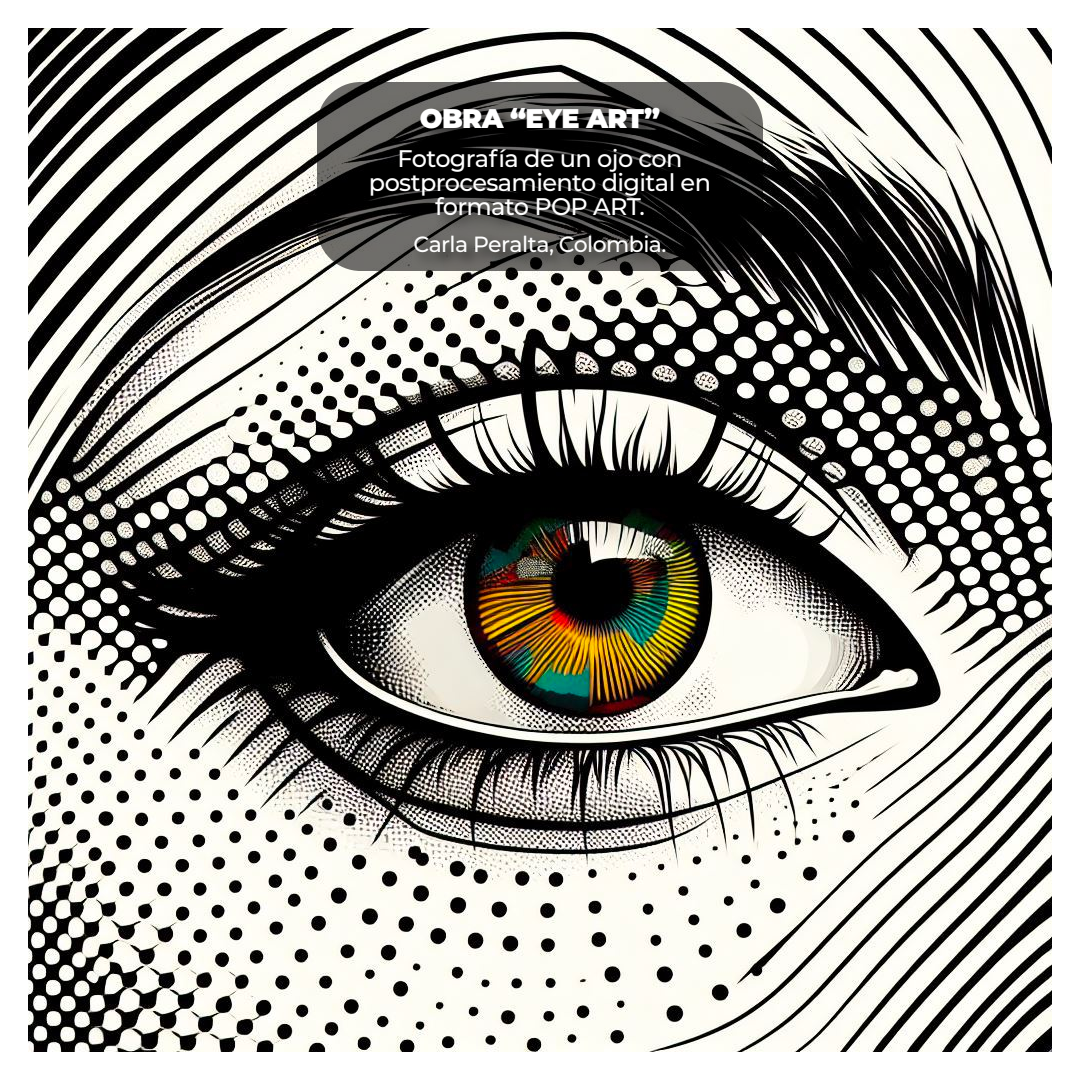
<style>
.page{position:relative;width:1080px;height:1080px;background:#fff}
.page>*{position:absolute;margin:0;border:0;box-sizing:border-box;transform-origin:0 0}
.t1{font:900 27px "Montserrat";letter-spacing:-.025em;color:#fff}
.t2{font:500 24px/24px "Montserrat";letter-spacing:-.025em;color:#fff;text-align:center}
.t3{font:500 22px "Montserrat";letter-spacing:-.025em;color:#fff}
</style>
<div class="page">
<img style="left:28px;top:28px;width:1024px;height:1024px">
<svg style="left:317px;top:82px;width:446px;height:189px;background:#575653"></svg>
<img style="left:312px;top:96px;width:470px;height:250px">
<p class="t1" style="left:420px;top:98px;width:242px">OBRA “EYE ART”</p>
<p class="t2" style="left:369px;top:145px;width:344px">Fotografía de un ojo con postprocesamiento digital en formato POP ART.</p>
<p class="t3" style="left:413px;top:229px;width:255px">Carla Peralta, Colombia.</p>
</div>
